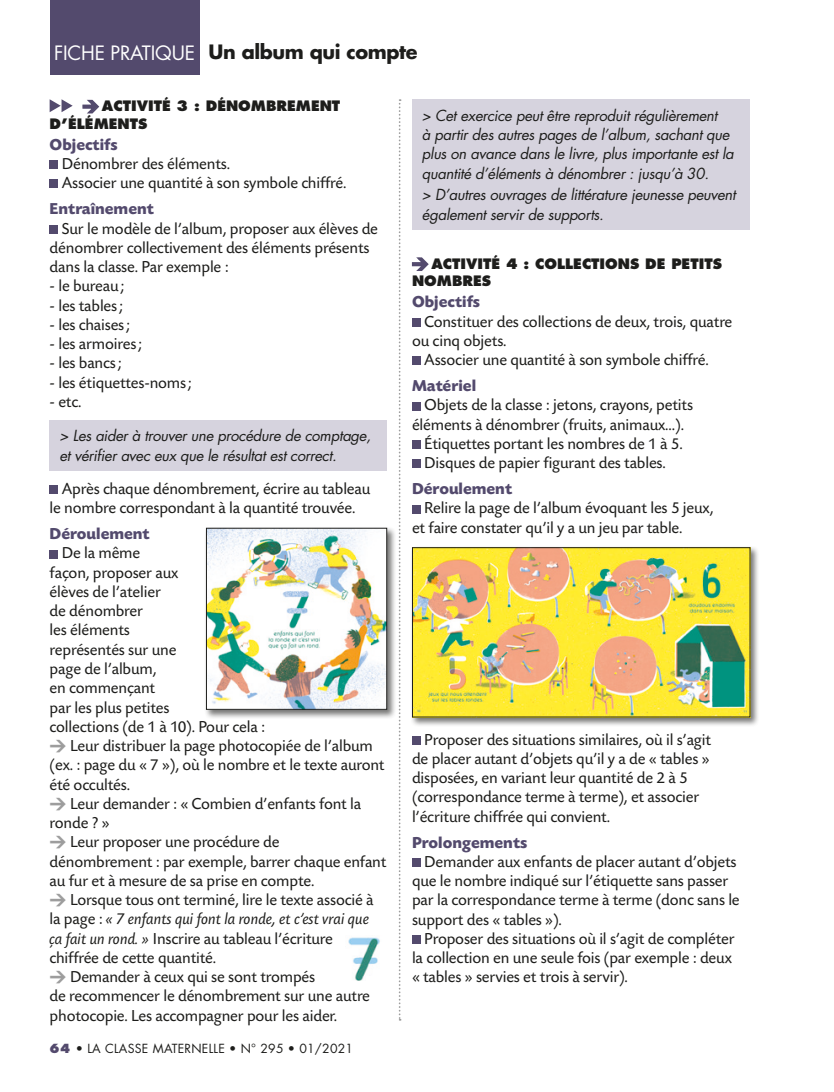
<style>
.page{position:relative;width:834px;height:1092px;background:#fff}
.page>*{position:absolute;margin:0;border:0;box-sizing:border-box;transform-origin:0 0}
.Surtitre_fiche_noir{font:700 19.25px "Futura";letter-spacing:-.02em;color:#1d1d1b}
.t1{font:19.25px "Futura";letter-spacing:-.01em;color:#fff}
.Texte_courant_fiche{font:16.62px/19.2px "Today SB";letter-spacing:-.01em;color:#1d1d1b}
.Etape-2020{font:700 16.62px "Today SB";color:#534a6d}
.Inter-2020{font:italic 14.88px/19.2px "Futura";letter-spacing:-.02em;color:#1d1d1b}
.Sous-titre-New{font:800 14px/17.5px "Futura";color:#1d1d1b}
.t2{font:12.25px "Futura";letter-spacing:.02em;color:#1d1d1b}
.s1{font-family:"DIN Pro";font-weight:900;font-size:15.75px;color:#534a6d}
.s2{font-family:"DIN Pro";font-weight:900;color:#9d9d9d}
.s3{font-style:italic}
.s4{font-weight:800;color:#534a6d}
</style>
<div class="page">
<div style="left:50px;top:0;width:149px;height:75px;background:#534a6d"></div>
<svg style="left:398px;top:99px;width:2px;height:921px"></svg>
<div style="left:50px;top:160px;width:8px;height:9px;background:#534a6d"></div>
<div style="left:50px;top:180px;width:8px;height:8px;background:#534a6d"></div>
<div style="left:50px;top:225px;width:8px;height:8px;background:#534a6d"></div>
<div style="left:50px;top:485px;width:8px;height:9px;background:#534a6d"></div>
<div style="left:50px;top:549px;width:8px;height:9px;background:#534a6d"></div>
<div style="left:50px;top:420px;width:337px;height:50px;background:#d6d3de"></div>
<div style="left:204px;top:526px;width:192px;height:192px;background:#1d1d1b;opacity:.6"></div>
<img style="left:208px;top:529px;width:177px;height:178px">
<div style="left:206px;top:527px;width:181px;height:182px;border:1px solid #1d1d1b"></div>
<img style="left:348px;top:937px;width:32px;height:43px">
<div style="left:412px;top:318px;width:8px;height:8px;background:#534a6d"></div>
<div style="left:412px;top:356px;width:8px;height:9px;background:#534a6d"></div>
<div style="left:412px;top:401px;width:8px;height:9px;background:#534a6d"></div>
<div style="left:412px;top:440px;width:8px;height:9px;background:#534a6d"></div>
<div style="left:412px;top:459px;width:8px;height:9px;background:#534a6d"></div>
<div style="left:412px;top:504px;width:8px;height:9px;background:#534a6d"></div>
<div style="left:412px;top:735px;width:8px;height:9px;background:#534a6d"></div>
<div style="left:412px;top:858px;width:8px;height:8px;background:#534a6d"></div>
<div style="left:412px;top:935px;width:8px;height:8px;background:#534a6d"></div>
<div style="left:412px;top:99px;width:337px;height:130px;background:#d6d3de"></div>
<div style="left:410px;top:545px;width:349px;height:181px;background:#1d1d1b;opacity:.6"></div>
<img style="left:414px;top:549px;width:334px;height:166px">
<div style="left:412px;top:547px;width:338px;height:170px;border:1px solid #1d1d1b"></div>
<svg style="left:50px;top:99px;width:23px;height:13px"></svg>
<p class="Surtitre_fiche_noir" style="left:208px;top:39px;width:210px">Un album qui compte</p>
<p class="Sous-titre-New" style="left:50px;top:97px;width:292px;text-indent:33px"><span class="s1">→</span> ACTIVITÉ 3 : DÉNOMBREMENT<br>D’ÉLÉMENTS</p>
<p class="Etape-2020" style="left:50px;top:135px;width:70px">Objectifs</p>
<p class="Texte_courant_fiche" style="left:62px;top:155px;width:170px">Dénombrer des éléments.</p>
<p class="Texte_courant_fiche" style="left:62px;top:174px;width:286px">Associer une quantité à son symbole chiffré.</p>
<p class="Etape-2020" style="left:50px;top:200px;width:106px">Entraînement</p>
<p class="Texte_courant_fiche" style="left:50px;top:219px;width:330px;text-indent:12px">Sur le modèle de l’album, proposer aux élèves de dénombrer collectivement des éléments présents dans la classe. Par exemple :</p>
<p class="Texte_courant_fiche" style="left:50px;top:277px;width:76px">- le bureau;</p>
<p class="Texte_courant_fiche" style="left:50px;top:296px;width:75px">- les tables;</p>
<p class="Texte_courant_fiche" style="left:50px;top:315px;width:82px">- les chaises;</p>
<p class="Texte_courant_fiche" style="left:50px;top:335px;width:94px">- les armoires;</p>
<p class="Texte_courant_fiche" style="left:50px;top:354px;width:74px">- les bancs;</p>
<p class="Texte_courant_fiche" style="left:50px;top:373px;width:144px">- les étiquettes-noms;</p>
<p class="Texte_courant_fiche" style="left:50px;top:392px;width:33px">- etc.</p>
<p class="t1" style="left:54px;top:41px;width:142px">FICHE PRATIQUE</p>
<p class="Inter-2020" style="left:422px;top:106px;width:313px">&gt; Cet exercice peut être reproduit régulièrement<br>à partir des autres pages de l’album, sachant que plus on avance dans le livre, plus importante est la quantité d’éléments à dénombrer : jusqu’à 30.</p>
<p class="Inter-2020" style="left:422px;top:185px;width:315px">&gt; D’autres ouvrages de littérature jeunesse peuvent également servir de supports.</p>
<p class="Sous-titre-New" style="left:412px;top:255px;width:311px"><span class="s1">→</span> ACTIVITÉ 4 : COLLECTIONS DE PETITS<br>NOMBRES</p>
<p class="Etape-2020" style="left:412px;top:293px;width:70px">Objectifs</p>
<p class="Texte_courant_fiche" style="left:412px;top:312px;width:322px;text-indent:12px">Constituer des collections de deux, trois, quatre ou cinq objets.</p>
<p class="Texte_courant_fiche" style="left:424px;top:351px;width:286px">Associer une quantité à son symbole chiffré.</p>
<p class="Etape-2020" style="left:412px;top:377px;width:66px">Matériel</p>
<p class="Texte_courant_fiche" style="left:412px;top:396px;width:282px;text-indent:12px">Objets de la classe : jetons, crayons, petits éléments à dénombrer (fruits, animaux…).</p>
<p class="Texte_courant_fiche" style="left:424px;top:434px;width:260px">Étiquettes portant les nombres de 1 à 5.</p>
<p class="Texte_courant_fiche" style="left:424px;top:454px;width:243px">Disques de papier figurant des tables.</p>
<p class="Etape-2020" style="left:412px;top:479px;width:102px">Déroulement</p>
<p class="Texte_courant_fiche" style="left:412px;top:499px;width:303px;text-indent:12px">Relire la page de l’album évoquant les 5 jeux, et faire constater qu’il y a un jeu par table.</p>
<p class="Inter-2020" style="left:60px;top:426px;width:313px">&gt; Les aider à trouver une procédure de comptage, et vérifier avec eux que le résultat est correct.</p>
<p class="Texte_courant_fiche" style="left:50px;top:479px;width:322px;text-indent:12px">Après chaque dénombrement, écrire au tableau le nombre correspondant à la quantité trouvée.</p>
<p class="Etape-2020" style="left:50px;top:524px;width:102px">Déroulement</p>
<p class="Texte_courant_fiche" style="left:50px;top:544px;width:217px;text-indent:12px">De la même<br>façon, proposer aux<br>élèves de l’atelier<br>de dénombrer<br>les éléments<br>représentés sur une<br>page de l’album,<br>en commençant<br>par les plus petites<br>collections (de 1 à 10). Pour cela :</p>
<p class="Texte_courant_fiche" style="left:50px;top:736px;width:336px"><span class="s2">→</span> Leur distribuer la page photocopiée de l’album (ex. : page du « 7 »), où le nombre et le texte auront été occultés.</p>
<p class="Texte_courant_fiche" style="left:50px;top:794px;width:313px"><span class="s2">→</span> Leur demander : « Combien d’enfants font la ronde ? »</p>
<p class="Texte_courant_fiche" style="left:50px;top:832px;width:338px"><span class="s2">→</span> Leur proposer une procédure de dénombrement : par exemple, barrer chaque enfant au fur et à mesure de sa prise en compte.</p>
<p class="Texte_courant_fiche" style="left:50px;top:890px;width:325px"><span class="s2">→</span> Lorsque tous ont terminé, lire le texte associé à la page : <span class="s3">« 7 enfants qui font la ronde, et c’est vrai que ça fait un rond. »</span> Inscrire au tableau l’écriture chiffrée de cette quantité.</p>
<p class="Texte_courant_fiche" style="left:50px;top:967px;width:322px"><span class="s2">→</span> Demander à ceux qui se sont trompés<br>de recommencer le dénombrement sur une autre photocopie. Les accompagner pour les aider.</p>
<p class="Texte_courant_fiche" style="left:412px;top:730px;width:300px;text-indent:12px">Proposer des situations similaires, où il s’agit de placer autant d’objets qu’il y a de « tables » disposées, en variant leur quantité de 2 à 5 (correspondance terme à terme), et associer l’écriture chiffrée qui convient.</p>
<p class="Etape-2020" style="left:412px;top:833px;width:117px">Prolongements</p>
<p class="Texte_courant_fiche" style="left:412px;top:852px;width:329px;text-indent:12px">Demander aux enfants de placer autant d’objets que le nombre indiqué sur l’étiquette sans passer par la correspondance terme à terme (donc sans le support des « tables »).</p>
<p class="Texte_courant_fiche" style="left:412px;top:929px;width:324px;text-indent:12px">Proposer des situations où il s’agit de compléter la collection en une seule fois (par exemple : deux « tables » servies et trois à servir).</p>
<p class="t2" style="left:50px;top:1040px;width:305px"><span class="s4">64</span> • LA CLASSE MATERNELLE • N° 295 • 01/2021</p>
</div>
